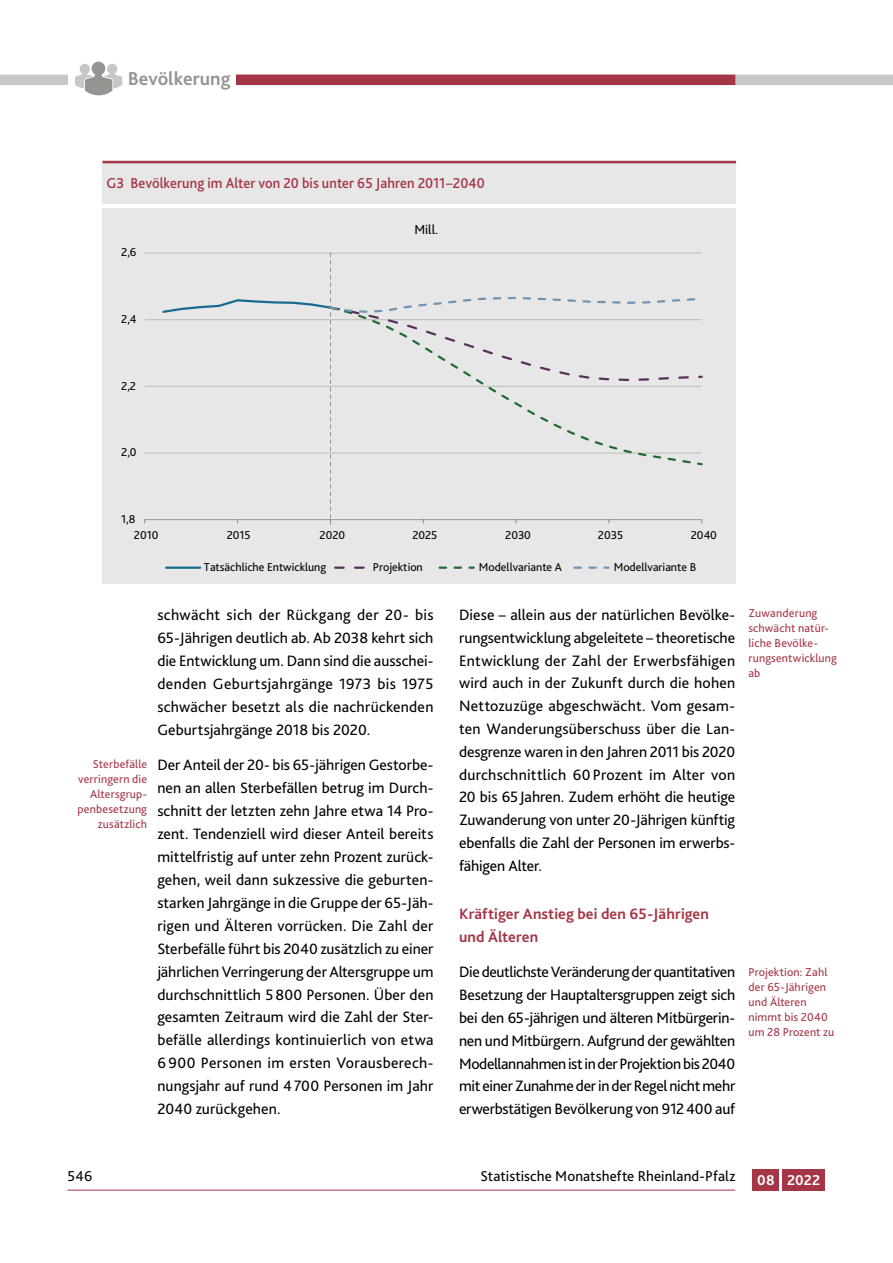
<style>
.page{position:relative;width:893px;height:1263px;background:#fff}
.page>*{position:absolute;margin:0;border:0;box-sizing:border-box;transform-origin:0 0}
.t1{font:700 19.5px "Bliss 2";color:#959490}
.t2{font:15.75px/23px "Bliss 2";letter-spacing:-.005em;color:#000;text-align:justify}
.t3{font:700 15.75px/22.8px "Bliss 2";letter-spacing:.01em;color:#a53647}
.t4{font:500 15.15px "Bliss 2";letter-spacing:.005em;color:#a53647;scale:.94 1}
.t5{font:15px "Bliss 2";letter-spacing:.005em;color:#000}
.t6{font:700 15px "Bliss 2";letter-spacing:.015em;color:#fff}
.t7{font:13.5px "Bliss 2";color:#000}
.t8{font:12px/15px "Bliss 2";letter-spacing:.015em;color:#a53647}
.t9{font:12px "Bliss 2";color:#000}
</style>
<div class="page">
<div style="left:68px;top:75px;width:668px;height:10px;background:#a53647"></div>
<hr style="left:68px;top:1190px;width:667px;height:1px;background:#a53647">
<div style="left:736px;top:75px;width:157px;height:10px;background:#c7c7c5"></div>
<div style="left:0;top:75px;width:68px;height:10px;background:#c7c7c5"></div>
<div style="left:753px;top:1169px;width:26px;height:22px;background:#a53647"></div>
<div style="left:782px;top:1169px;width:43px;height:22px;background:#a53647"></div>
<div style="left:122px;top:60px;width:114px;height:29px;background:#fff"></div>
<div style="left:68px;top:49px;width:56px;height:51px;background:#fff"></div>
<svg style="left:75px;top:62px;width:47px;height:33px"></svg>
<div style="left:102px;top:209px;width:634px;height:375px;background:#e7e7e7"></div>
<hr style="left:145px;top:453px;width:557px;height:1px;background:#bcbcba">
<hr style="left:145px;top:386px;width:557px;height:1px;background:#bcbcba">
<hr style="left:145px;top:319px;width:557px;height:1px;background:#bcbcba">
<hr style="left:145px;top:253px;width:557px;height:1px;background:#bcbcba">
<hr style="left:145px;top:519px;width:557px;height:1px;background:#959490">
<hr style="left:166px;top:566px;width:34px;height:3px;background:#176b91">
<svg style="left:335px;top:566px;width:30px;height:3px"></svg>
<svg style="left:440px;top:566px;width:34px;height:3px"></svg>
<svg style="left:574px;top:566px;width:35px;height:3px"></svg>
<svg style="left:161px;top:253px;width:542px;height:272px"></svg>
<div style="left:102px;top:162px;width:634px;height:42px;background:#e7e7e7"></div>
<hr style="left:102px;top:161px;width:634px;height:2px;background:#a53647">
<p class="t1" style="left:128px;top:66px;width:104px">Bevölkerung</p>
<p class="t4" style="left:106px;top:174px;width:404px">G3 Bevölkerung im Alter von 20 bis unter 65 Jahren 2011–2040</p>
<p class="t9" style="left:121px;top:245px;width:17px">2,6</p>
<p class="t9" style="left:121px;top:312px;width:17px">2,4</p>
<p class="t9" style="left:121px;top:378px;width:16px">2,2</p>
<p class="t9" style="left:121px;top:445px;width:17px">2,0</p>
<p class="t9" style="left:121px;top:512px;width:16px">1,8</p>
<p class="t7" style="left:414px;top:222px;width:25px">Mill.</p>
<p class="t9" style="left:134px;top:527px;width:26px">2010</p>
<p class="t9" style="left:227px;top:527px;width:25px">2015</p>
<p class="t9" style="left:320px;top:527px;width:27px">2020</p>
<p class="t9" style="left:412px;top:527px;width:27px">2025</p>
<p class="t9" style="left:505px;top:527px;width:27px">2030</p>
<p class="t9" style="left:598px;top:527px;width:27px">2035</p>
<p class="t9" style="left:691px;top:527px;width:28px">2040</p>
<p class="t9" style="left:204px;top:560px;width:124px">Tatsächliche Entwicklung</p>
<p class="t9" style="left:373px;top:560px;width:51px">Projektion</p>
<p class="t9" style="left:479px;top:560px;width:85px">Modellvariante A</p>
<p class="t9" style="left:614px;top:560px;width:84px">Modellvariante B</p>
<p class="t8" style="left:78px;top:756px;width:71px;text-align:right">Sterbefälle verringern die<br>Altersgrup&shy;penbesetzung zusätzlich</p>
<p class="t2" style="left:157px;top:603px;width:278px">schwächt sich der Rückgang der 20- bis 65-Jährigen deutlich ab. Ab 2038 kehrt sich die Entwicklung um. Dann sind die ausschei&shy;denden Geburtsjahrgänge 1973 bis 1975 schwächer besetzt als die nachrückenden Geburtsjahrgänge 2018 bis 2020.</p>
<p class="t2" style="left:157px;top:754px;width:278px">Der Anteil der 20- bis 65-jährigen Gestorbe&shy;nen an allen Sterbefällen betrug im Durch&shy;schnitt der letzten zehn Jahre etwa 14 Pro&shy;zent. Tendenziell wird dieser Anteil bereits mittelfristig auf unter zehn Prozent zurück&shy;gehen, weil dann sukzessive die geburten&shy;starken Jahrgänge in die Gruppe der 65-Jäh&shy;rigen und Älteren vorrücken. Die Zahl der Sterbefälle führt bis 2040 zusätzlich zu einer jährlichen Verringerung der Altersgruppe um durchschnittlich 5800 Personen. Über den gesamten Zeitraum wird die Zahl der Ster&shy;befälle allerdings kontinuierlich von etwa 6 900 Personen im ersten Vorausberech&shy;nungsjahr auf rund 4700 Personen im Jahr 2040 zurückgehen.</p>
<p class="t2" style="left:459px;top:603px;width:278px">Diese – allein aus der natürlichen Bevölke&shy;rungsentwicklung abgeleitete – theoretische Entwicklung der Zahl der Erwerbsfähigen wird auch in der Zukunft durch die hohen Nettozuzüge abgeschwächt. Vom gesam&shy;ten Wanderungsüberschuss über die Lan&shy;desgrenze waren in den Jahren 2011 bis 2020 durchschnittlich 60 Prozent im Alter von 20 bis 65Jahren. Zudem erhöht die heutige Zuwanderung von unter 20-Jährigen künftig ebenfalls die Zahl der Personen im erwerbs&shy;fähigen Alter.</p>
<h2 class="t3" style="left:459px;top:902px;width:251px">Kräftiger Anstieg bei den 65-Jährigen und Älteren</h2>
<p class="t2" style="left:459px;top:961px;width:278px">Die deutlichste Veränderung der quantitativen Besetzung der Hauptaltersgruppen zeigt sich bei den 65-jährigen und älteren Mitbürgerin&shy;nen und Mitbürgern. Aufgrund der gewählten Modellannahmen ist in der Projektion bis 2040 mit einer Zunahme der in der Regel nicht mehr erwerbstätigen Bevölkerung von 912400 auf</p>
<p class="t8" style="left:748px;top:606px;width:90px">Zuwanderung schwächt natür&shy;liche Bevölke&shy;rungsentwicklung ab</p>
<p class="t8" style="left:748px;top:964px;width:87px">Projektion: Zahl der 65-Jährigen und Älteren nimmt bis 2040 um 28 Prozent zu</p>
<p class="t5" style="left:68px;top:1166px;width:26px">546</p>
<p class="t5" style="left:481px;top:1166px;width:256px">Statistische Monatshefte Rheinland-Pfalz</p>
<p class="t6" style="left:757px;top:1171px;width:65px">08 2022</p>
</div>
